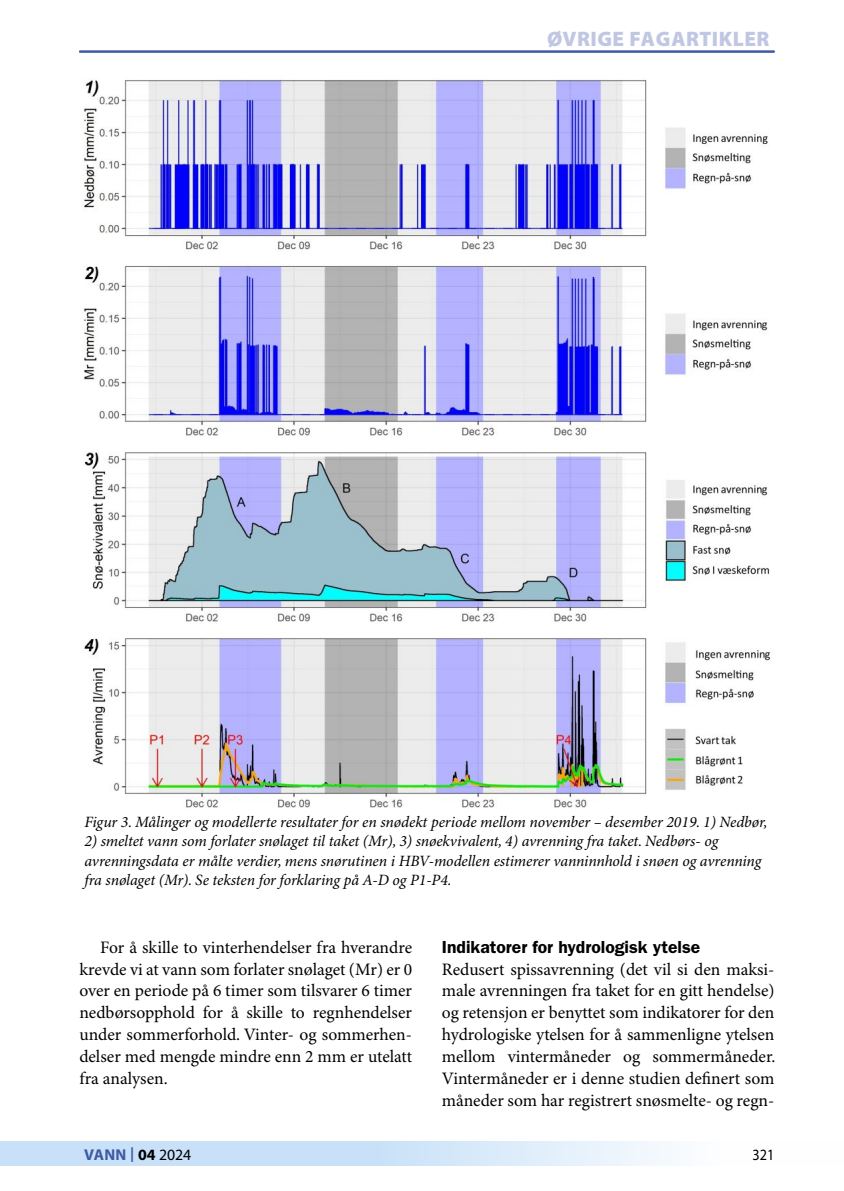
<style>
.page{position:relative;width:844px;height:1191px;background:#fff}
.page>*{position:absolute;margin:0;border:0;box-sizing:border-box;transform-origin:0 0}
.t1{font:900 21px "Myriad Pro";letter-spacing:.02em;color:#c1c7e3}
.t2{font:17.5px/21.9px "Minion Pro";color:#000;text-align:justify}
.t3{font:600 17.5px "Franklin Gothic";color:#000}
.t4{font:italic 15.75px/19.2px "Minion Pro";letter-spacing:-.01em;color:#000}
.t5{font:700 15.75px "Myriad Pro";letter-spacing:.01em;color:#3c5ba3}
.t6{font:15.75px "Myriad Pro";color:#000;scale:.9 1}
.s1{font-weight:400;font-size:21.88px}
.s2{color:#000}
.s3{font-weight:400;color:#000}
</style>
<div class="page">
<svg style="left:1px;top:1141px;width:664px;height:25px;background:#d1e6f9"></svg>
<svg style="left:0;top:1141px;width:1px;height:25px"></svg>
<hr style="left:79px;top:51px;width:695px;height:1px;background:#3c5ba3">
<img style="left:84px;top:79px;width:687px;height:729px">
<p class="t1" style="left:547px;top:27px;width:224px">ØVRIGE FAGARTIKLER</p>
<p class="t1" style="left:459px;top:27px;width:208px">FAGFELLEVURDERTE</p>
<p class="t4" style="left:84px;top:813px;width:684px">Figur 3. Målinger og modellerte resultater for en snødekt periode mellom november – desember 2019. 1) Nedbør,</p>
<p class="t4" style="left:84px;top:832px;width:678px">2) smeltet vann som forlater snølaget til taket (Mr), 3) snøekvivalent, 4) avrenning fra taket. Nedbørs- og avrenningsdata er målte verdier, mens snørutinen i HBV-modellen estimerer vanninnhold i snøen og avrenning fra snølaget (Mr). Se teksten for forklaring på A-D og P1-P4.</p>
<p class="t2" style="left:79px;top:937px;width:334px;text-indent:21px">For å skille to vinterhendelser fra hverandre krevde vi at vann som forlater snølaget (Mr) er 0 over en periode på 6 timer som tilsvarer 6 timer nedbørsopphold for å skille to regnhendelser under sommerforhold. Vinter- og sommerhen&shy;delser med mengde mindre enn 2 mm er utelatt fra analysen.</p>
<p class="t3" style="left:441px;top:936px;width:260px">Indikatorer for hydrologisk ytelse</p>
<p class="t2" style="left:441px;top:958px;width:335px">Redusert spissavrenning (det vil si den maksi&shy;male avrenningen fra taket for en gitt hendelse) og retensjon er benyttet som indikatorer for den hydrologiske ytelsen for å sammenligne ytelsen mellom vintermåneder og sommermåneder.<br>Vintermåneder er i denne studien definert som måneder som har registrert snøsmelte- og regn-</p>
<p class="t5" style="left:84px;top:1146px;width:109px">VANN <span class="s1">I</span> <span class="s2">04</span> <span class="s3">2024</span></p>
<p class="t6" style="left:752px;top:1146px;width:26px">321</p>
</div>
